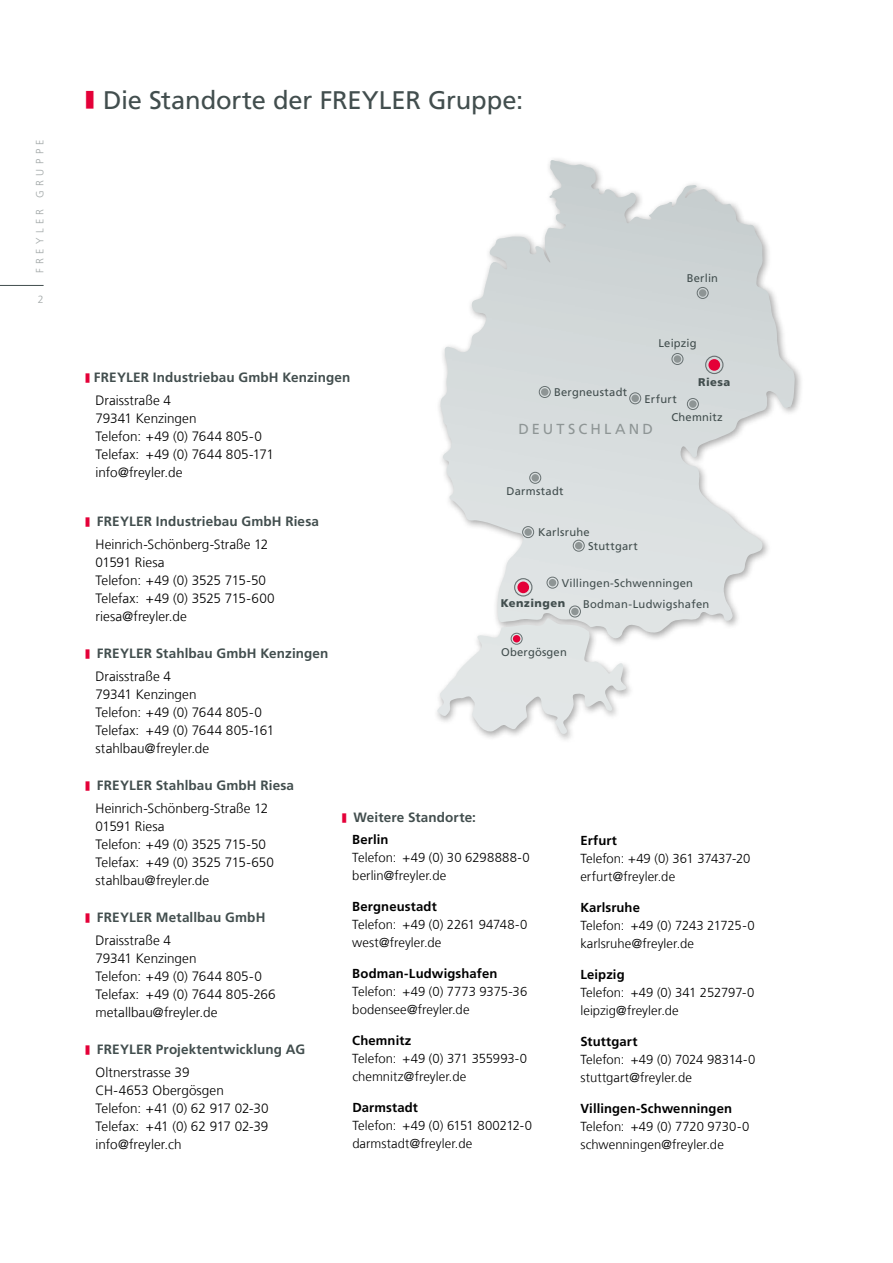
<style>
.page{position:relative;width:893px;height:1263px;background:#fff}
.page>*{position:absolute;margin:0;border:0;box-sizing:border-box;transform-origin:0 0}
.t1{font:25.5px "Frutiger LT Com";letter-spacing:-.005em;color:#424e4e}
.t2{font:14.55px "Frutiger LT Com";letter-spacing:.22em;color:#8e9595}
.t3{font:300 13.5px/18px "Frutiger LT Com";color:#000}
.t4{font:700 13.5px/22.5px "Frutiger LT Com";letter-spacing:.01em;color:#424e4e}
.t5{font:300 13.05px/18px "Frutiger LT Com";color:#000}
.t6{font:700 13.05px "Frutiger LT Com";letter-spacing:.01em;color:#000}
.t7{font:11.1px/14px "Frutiger LT Com";letter-spacing:.02em;color:#424e4e}
.t8{font:900 11.1px "Frutiger LT Com";letter-spacing:.045em;color:#424e4e}
.t9{font:300 10.5px "Frutiger LT Com";letter-spacing:.42em;color:#a1a7a7}
.s1{color:#e40038}
.s2{font-weight:300;color:#000}
.s3{font-weight:700;color:#424e4e}
</style>
<div class="page">
<hr style="left:0;top:285px;width:44px;height:1px;background:#424e4e">
<div style="left:433px;top:156px;width:371px;height:587px;background:#000;opacity:.35"></div>
<img style="left:441px;top:161px;width:125px;height:366px">
<div style="left:708px;top:359px;width:12px;height:12px;background:#e40038;border-radius:50%"></div>
<div style="left:705px;top:356px;width:18px;height:18px;border:1px solid #687172;border-radius:50%"></div>
<div style="left:517px;top:581px;width:12px;height:12px;background:#e40038;border-radius:50%"></div>
<div style="left:514px;top:578px;width:18px;height:18px;border:1px solid #687172;border-radius:50%"></div>
<div style="left:547px;top:577px;width:11px;height:11px;border:1px solid #687172;border-radius:50%"></div>
<div style="left:549px;top:579px;width:7px;height:7px;background:#8e9595;border-radius:50%"></div>
<div style="left:569px;top:606px;width:12px;height:11px;border:1px solid #687172;border-radius:50%"></div>
<div style="left:571px;top:608px;width:8px;height:7px;background:#8e9595;border-radius:50%"></div>
<div style="left:573px;top:540px;width:12px;height:11px;border:1px solid #687172;border-radius:50%"></div>
<div style="left:575px;top:542px;width:7px;height:7px;background:#8e9595;border-radius:50%"></div>
<div style="left:522px;top:526px;width:12px;height:12px;border:1px solid #687172;border-radius:50%"></div>
<div style="left:524px;top:528px;width:8px;height:8px;background:#8e9595;border-radius:50%"></div>
<div style="left:539px;top:386px;width:12px;height:12px;border:1px solid #687172;border-radius:50%"></div>
<div style="left:541px;top:388px;width:7px;height:8px;background:#8e9595;border-radius:50%"></div>
<div style="left:672px;top:353px;width:11px;height:12px;border:1px solid #687172;border-radius:50%"></div>
<div style="left:674px;top:355px;width:7px;height:8px;background:#8e9595;border-radius:50%"></div>
<div style="left:687px;top:398px;width:12px;height:12px;border:1px solid #687172;border-radius:50%"></div>
<div style="left:689px;top:400px;width:8px;height:8px;background:#8e9595;border-radius:50%"></div>
<div style="left:697px;top:287px;width:12px;height:12px;border:1px solid #687172;border-radius:50%"></div>
<div style="left:699px;top:289px;width:7px;height:8px;background:#8e9595;border-radius:50%"></div>
<div style="left:511px;top:633px;width:11px;height:12px;border:1px solid #687172;border-radius:50%"></div>
<div style="left:513px;top:635px;width:7px;height:7px;background:#e40038;border-radius:50%"></div>
<div style="left:629px;top:392px;width:12px;height:12px;border:1px solid #687172;border-radius:50%"></div>
<div style="left:631px;top:395px;width:8px;height:7px;background:#8e9595;border-radius:50%"></div>
<div style="left:529px;top:472px;width:12px;height:12px;border:1px solid #687172;border-radius:50%"></div>
<div style="left:531px;top:474px;width:8px;height:8px;background:#8e9595;border-radius:50%"></div>
<p class="t9" style="left:33px;top:273px;width:135px;rotate:-90deg">FREYLER GRUPPE</p>
<p class="t9" style="left:38px;top:293px;width:7px">2</p>
<h1 class="t1" style="left:85px;top:84px;width:440px"><span class="s1">■</span> Die Standorte der FREYLER Gruppe:</h1>
<p class="t7" style="left:687px;top:271px;width:33px">Berlin</p>
<p class="t7" style="left:658px;top:336px;width:40px">Leipzig</p>
<p class="t4" style="left:96px;top:366px;width:256px;text-indent:-11px"><span class="s1">■</span> FREYLER Industriebau GmbH Kenzingen<br><span class="s2">Draisstraße 4</span></p>
<p class="t3" style="left:96px;top:409px;width:180px">79341 Kenzingen<br>Telefon: +49 (0) 7644 805-0<br>Telefax: +49 (0) 7644 805-171 info@freyler.de</p>
<p class="t4" style="left:96px;top:510px;width:225px;text-indent:-11px"><span class="s1">■</span> FREYLER Industriebau GmbH Riesa<br><span class="s2">Heinrich-Schönberg-Straße 12</span></p>
<p class="t3" style="left:96px;top:553px;width:181px">01591 Riesa<br>Telefon: +49 (0) 3525 715-50<br>Telefax: +49 (0) 3525 715-600 riesa@freyler.de</p>
<p class="t4" style="left:96px;top:642px;width:234px;text-indent:-11px"><span class="s1">■</span> FREYLER Stahlbau GmbH Kenzingen<br><span class="s2">Draisstraße 4</span></p>
<p class="t3" style="left:96px;top:685px;width:180px">79341 Kenzingen<br>Telefon: +49 (0) 7644 805-0<br>Telefax: +49 (0) 7644 805-161 stahlbau@freyler.de</p>
<p class="t3" style="left:96px;top:774px;width:200px;line-height:22.5px;text-indent:-11px"><span class="s1">■</span> <span class="s3">FREYLER Stahlbau GmbH Riesa<br></span>Heinrich-Schönberg-Straße 12</p>
<p class="t3" style="left:96px;top:817px;width:180px">01591 Riesa<br>Telefon: +49 (0) 3525 715-50<br>Telefax: +49 (0) 3525 715-650 stahlbau@freyler.de</p>
<p class="t4" style="left:96px;top:906px;width:171px;text-indent:-11px"><span class="s1">■</span> FREYLER Metallbau GmbH<br><span class="s2">Draisstraße 4</span></p>
<p class="t3" style="left:96px;top:949px;width:182px">79341 Kenzingen<br>Telefon: +49 (0) 7644 805-0<br>Telefax: +49 (0) 7644 805-266 metallbau@freyler.de</p>
<p class="t4" style="left:96px;top:1038px;width:211px;text-indent:-10px"><span class="s1">■</span> FREYLER Projektentwicklung AG<br><span class="s2">Oltnerstrasse 39</span></p>
<p class="t3" style="left:96px;top:1081px;width:174px">CH-4653 Obergösgen<br>Telefon: +41 (0) 62 917 02-30<br>Telefax: +41 (0) 62 917 02-39 info@freyler.ch</p>
<p class="t8" style="left:698px;top:375px;width:34px">Riesa</p>
<p class="t7" style="left:554px;top:385px;width:75px">Bergneustadt</p>
<p class="t7" style="left:644px;top:392px;width:34px">Erfurt</p>
<p class="t7" style="left:671px;top:410px;width:53px">Chemnitz</p>
<p class="t2" style="left:518px;top:420px;width:136px">DEUTSCHLAND</p>
<p class="t7" style="left:507px;top:484px;width:59px">Darmstadt</p>
<p class="t7" style="left:588px;top:525px;width:51px;text-indent:-50px">Karlsruhe<br>Stuttgart</p>
<p class="t7" style="left:583px;top:572px;width:128px;line-height:21px;text-indent:-21px">Villingen-Schwenningen<br>Bodman-Ludwigshafen</p>
<p class="t8" style="left:501px;top:596px;width:66px">Kenzingen</p>
<p class="t7" style="left:501px;top:645px;width:67px">Obergösgen</p>
<p class="t4" style="left:342px;top:806px;width:136px"><span class="s1">■</span> Weitere Standorte:</p>
<p class="t6" style="left:352px;top:832px;width:38px">Berlin</p>
<p class="t5" style="left:352px;top:848px;width:179px">Telefon: +49 (0) 30 6298888-0 berlin@freyler.de</p>
<p class="t6" style="left:352px;top:899px;width:86px">Bergneustadt</p>
<p class="t5" style="left:352px;top:916px;width:177px">Telefon: +49 (0) 2261 94748-0 west@freyler.de</p>
<p class="t6" style="left:352px;top:966px;width:147px">Bodman-Ludwigshafen</p>
<p class="t5" style="left:352px;top:983px;width:176px">Telefon: +49 (0) 7773 9375-36 bodensee@freyler.de</p>
<p class="t6" style="left:352px;top:1033px;width:60px">Chemnitz</p>
<p class="t5" style="left:352px;top:1050px;width:176px">Telefon: +49 (0) 371 355993-0 chemnitz@freyler.de</p>
<p class="t6" style="left:352px;top:1100px;width:67px">Darmstadt</p>
<p class="t5" style="left:352px;top:1117px;width:181px">Telefon: +49 (0) 6151 800212-0 darmstadt@freyler.de</p>
<p class="t6" style="left:580px;top:832px;width:38px">Erfurt</p>
<p class="t5" style="left:580px;top:849px;width:172px">Telefon: +49 (0) 361 37437-20 erfurt@freyler.de</p>
<p class="t6" style="left:580px;top:899px;width:61px">Karlsruhe</p>
<p class="t5" style="left:580px;top:916px;width:176px">Telefon: +49 (0) 7243 21725-0 karlsruhe@freyler.de</p>
<p class="t6" style="left:580px;top:966px;width:46px">Leipzig</p>
<p class="t5" style="left:580px;top:983px;width:175px">Telefon: +49 (0) 341 252797-0 leipzig@freyler.de</p>
<p class="t6" style="left:580px;top:1033px;width:59px">Stuttgart</p>
<p class="t5" style="left:580px;top:1050px;width:176px">Telefon: +49 (0) 7024 98314-0 stuttgart@freyler.de</p>
<p class="t6" style="left:580px;top:1100px;width:153px">Villingen-Schwenningen</p>
<p class="t5" style="left:580px;top:1117px;width:170px">Telefon: +49 (0) 7720 9730-0 schwenningen@freyler.de</p>
</div>
